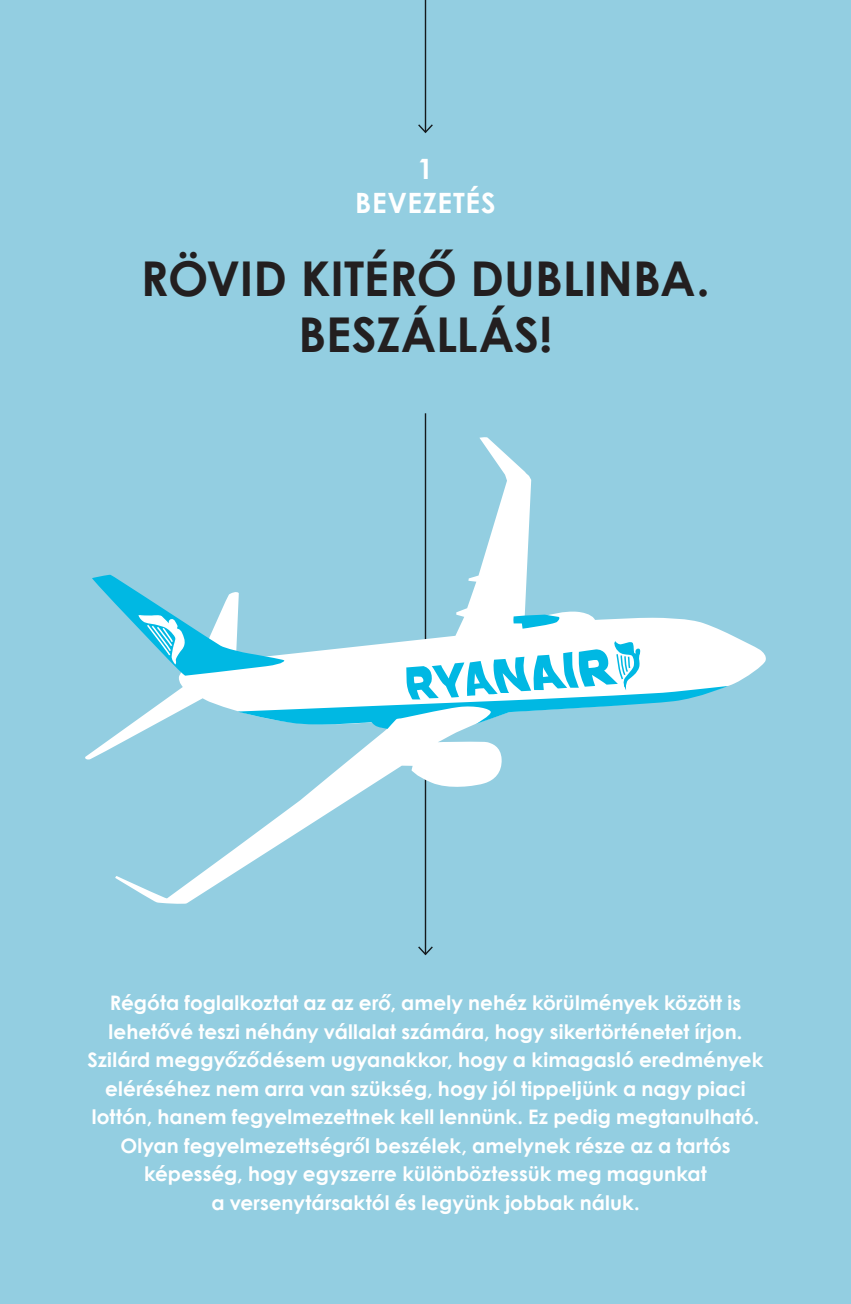
<style>
.page{position:relative;width:851px;height:1304px;background:#fff}
.page>*{position:absolute;margin:0;border:0;box-sizing:border-box;transform-origin:0 0}
.t1{font:700 48px/56px "Century Gothic";color:#231f20;text-align:center}
.t2{font:700 28px/34px "Century Gothic";letter-spacing:.025em;color:#fff;text-align:center}
.t3{font:700 20px/28.4px "Century Gothic";color:#fff;text-align:center}
</style>
<div class="page">
<div style="left:0;top:0;width:850px;height:1304px;background:#93cee1"></div>
<hr style="left:424px;top:413px;width:2px;height:541px;background:#231f20">
<svg style="left:418px;top:945px;width:15px;height:11px"></svg>
<hr style="left:424px;top:0;width:2px;height:132px;background:#231f20">
<svg style="left:418px;top:123px;width:15px;height:11px"></svg>
<svg style="left:85px;top:437px;width:680px;height:467px"></svg>
<svg style="left:92px;top:574px;width:636px;height:155px"></svg>
<h2 class="t2" style="left:355px;top:151px;width:142px">1<br>BEVEZETÉS</h2>
<h1 class="t1" style="left:141px;top:249px;width:570px">RÖVID KITÉRŐ DUBLINBA.<br>BESZÁLLÁS!</h1>
<p class="t3" style="left:88px;top:988px;width:677px">Régóta foglalkoztat az az erő, amely nehéz körülmények között is lehetővé teszi néhány vállalat számára, hogy sikertörténetet írjon.<br>Szilárd meggyőződésem ugyanakkor, hogy a kimagasló eredmények eléréséhez nem arra van szükség, hogy jól tippeljünk a nagy piaci lottón, hanem fegyelmezettnek kell lennünk. Ez pedig megtanulható.<br>Olyan fegyelmezettségről beszélek, amelynek része az a tartós képesség, hogy egyszerre különböztessük meg magunkat<br>a versenytársaktól és legyünk jobbak náluk.</p>
</div>
